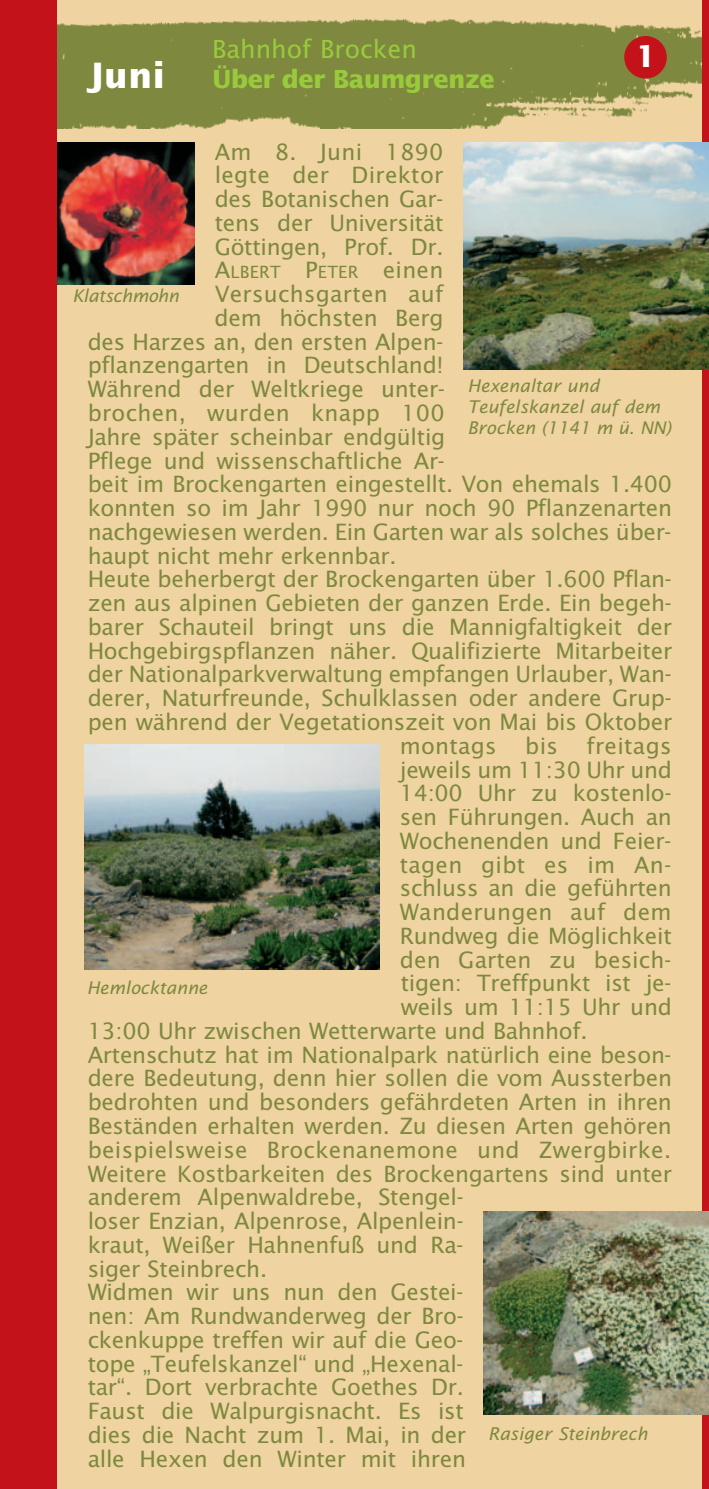
<style>
.page{position:relative;width:709px;height:1489px;background:#fff}
.page>*{position:absolute;margin:0;border:0;box-sizing:border-box;transform-origin:0 0}
.t1{font:700 35px "Lucida Sans";color:#fff}
.t2{font:700 30px "Lucida Sans";color:#fff}
.t3{font:700 25px "Lucida Sans";letter-spacing:-.025em;color:#99ca3c}
.t4{font:25px "Lucida Sans";color:#99ca3c}
.t5{font:22.5px/23.8px "Lucida Sans";letter-spacing:-.01em;color:#7e883e;text-align:justify}
.t6{font:22.5px "Lucida Sans";letter-spacing:.01em;color:#7e883e}
.t7{font:22.5px "Lucida Sans";letter-spacing:.015em;color:#7e883e}
.t8{font:italic 17.5px/21px "Lucida Sans";color:#7e883e}
.t9{font:italic 17.5px "Lucida Sans";letter-spacing:-.02em;color:#7e883e}
.t10{font:17px "Lucida Sans";letter-spacing:.015em;color:#7e883e}
.s1{font-size:22.5px}
</style>
<div class="page">
<div style="left:0;top:0;width:708px;height:1488px;background:#efd4a1"></div>
<img style="left:57px;top:18px;width:645px;height:110px">
<img style="left:57px;top:143px;width:137px;height:142px">
<div style="left:0;top:0;width:57px;height:1488px;background:#c4121a"></div>
<div style="left:623px;top:36px;width:43px;height:43px;background:#c4121a;border-radius:50%"></div>
<div style="left:702px;top:0;width:6px;height:1488px;background:#c4121a"></div>
<img style="left:463px;top:142px;width:245px;height:227px">
<img style="left:84px;top:744px;width:295px;height:225px">
<img style="left:483px;top:1211px;width:225px;height:202px">
<h1 class="t1" style="left:86px;top:61px;width:80px">Juni</h1>
<p class="t4" style="left:212px;top:39px;width:206px">Bahnhof Brocken</p>
<p class="t3" style="left:212px;top:69px;width:284px">Über der Baumgrenze</p>
<h2 class="t2" style="left:635px;top:44px;width:22px">1</h2>
<p class="t5" style="left:214px;top:141px;width:230px">Am 8. Juni 1890 legte der Direktor des Botanischen Gar&shy;tens der Universität Göttingen, Prof. Dr.</p>
<p class="t10" style="left:214px;top:265px;width:230px"><span class="s1">A</span>LBERT <span class="s1">P</span>ETER <span class="s1">einen</span></p>
<p class="t7" style="left:214px;top:285px;width:230px">Versuchsgarten auf</p>
<p class="t5" style="left:214px;top:307px;width:230px">dem höchsten Berg</p>
<p class="t5" style="left:88px;top:331px;width:357px">des Harzes an, den ersten Alpen-</p>
<p class="t5" style="left:88px;top:355px;width:357px">pflanzengarten in Deutschland!</p>
<p class="t5" style="left:88px;top:379px;width:358px">Während der Weltkriege unter-</p>
<p class="t6" style="left:88px;top:403px;width:358px">brochen, wurden knapp 100</p>
<p class="t5" style="left:88px;top:426px;width:359px">Jahre später scheinbar endgültig</p>
<p class="t5" style="left:88px;top:450px;width:358px">Pflege und wissenschaftliche Ar-</p>
<p class="t5" style="left:88px;top:474px;width:585px">beit im Brockengarten eingestellt. Von ehemals 1.400</p>
<p class="t5" style="left:88px;top:497px;width:585px">konnten so im Jahr 1990 nur noch 90 Pflanzenarten</p>
<p class="t5" style="left:88px;top:521px;width:585px">nachgewiesen werden. Ein Garten war als solches über-</p>
<p class="t5" style="left:88px;top:545px;width:310px">haupt nicht mehr erkennbar.</p>
<p class="t5" style="left:88px;top:569px;width:585px">Heute beherbergt der Brockengarten über 1.600 Pflan-</p>
<p class="t5" style="left:88px;top:592px;width:585px">zen aus alpinen Gebieten der ganzen Erde. Ein begeh-</p>
<p class="t5" style="left:88px;top:616px;width:585px">barer Schauteil bringt uns die Mannigfaltigkeit der</p>
<p class="t5" style="left:88px;top:640px;width:585px">Hochgebirgspflanzen näher. Qualifizierte Mitarbeiter</p>
<p class="t5" style="left:88px;top:664px;width:585px">der Nationalparkverwaltung empfangen Urlauber, Wan-</p>
<p class="t5" style="left:88px;top:687px;width:585px">derer, Naturfreunde, Schulklassen oder andere Grup-</p>
<p class="t5" style="left:88px;top:711px;width:585px">pen während der Vegetationszeit von Mai bis Oktober</p>
<p class="t7" style="left:399px;top:736px;width:98px">montags</p>
<p class="t5" style="left:525px;top:735px;width:34px">bis</p>
<p class="t7" style="left:586px;top:736px;width:86px">freitags</p>
<p class="t5" style="left:399px;top:759px;width:273px">jeweils um 11:30 Uhr und</p>
<p class="t5" style="left:399px;top:782px;width:273px">14:00 Uhr zu kostenlo-</p>
<p class="t5" style="left:399px;top:806px;width:273px">sen Führungen. Auch an</p>
<p class="t5" style="left:399px;top:830px;width:273px">Wochenenden und Feier-</p>
<p class="t6" style="left:399px;top:855px;width:273px">tagen gibt es im An-</p>
<p class="t5" style="left:399px;top:877px;width:273px">schluss an die geführten</p>
<p class="t6" style="left:399px;top:902px;width:273px">Wanderungen auf dem</p>
<p class="t5" style="left:399px;top:925px;width:273px">Rundweg die Möglichkeit</p>
<p class="t5" style="left:399px;top:949px;width:273px">den Garten zu besich-</p>
<p class="t5" style="left:400px;top:972px;width:272px">tigen: Treffpunkt ist je-</p>
<p class="t5" style="left:400px;top:996px;width:272px">weils um 11:15 Uhr und</p>
<p class="t5" style="left:88px;top:1020px;width:501px">13:00 Uhr zwischen Wetterwarte und Bahnhof.</p>
<p class="t5" style="left:88px;top:1044px;width:585px">Artenschutz hat im Nationalpark natürlich eine beson-</p>
<p class="t5" style="left:88px;top:1067px;width:585px">dere Bedeutung, denn hier sollen die vom Aussterben</p>
<p class="t5" style="left:88px;top:1091px;width:585px">bedrohten und besonders gefährdeten Arten in ihren</p>
<p class="t5" style="left:88px;top:1115px;width:585px">Beständen erhalten werden. Zu diesen Arten gehören</p>
<p class="t6" style="left:88px;top:1140px;width:584px">beispielsweise Brockenanemone und Zwergbirke.</p>
<p class="t5" style="left:88px;top:1162px;width:585px">Weitere Kostbarkeiten des Brockengartens sind unter</p>
<p class="t5" style="left:88px;top:1186px;width:377px">anderem Alpenwaldrebe, Stengel-</p>
<p class="t5" style="left:88px;top:1210px;width:377px">loser Enzian, Alpenrose, Alpenlein-</p>
<p class="t5" style="left:88px;top:1234px;width:377px">kraut, Weißer Hahnenfuß und Ra-</p>
<p class="t5" style="left:88px;top:1257px;width:181px">siger Steinbrech.</p>
<p class="t5" style="left:88px;top:1281px;width:377px">Widmen wir uns nun den Gestei-</p>
<p class="t5" style="left:88px;top:1305px;width:377px">nen: Am Rundwanderweg der Bro-</p>
<p class="t5" style="left:88px;top:1329px;width:377px">ckenkuppe treffen wir auf die Geo-</p>
<p class="t5" style="left:88px;top:1352px;width:377px">tope „Teufelskanzel“ und „Hexenal-</p>
<p class="t5" style="left:88px;top:1376px;width:377px">tar“. Dort verbrachte Goethes Dr.</p>
<p class="t5" style="left:88px;top:1400px;width:377px">Faust die Walpurgisnacht. Es ist</p>
<p class="t5" style="left:88px;top:1424px;width:379px">dies die Nacht zum 1. Mai, in der</p>
<p class="t5" style="left:88px;top:1447px;width:379px">alle Hexen den Winter mit ihren</p>
<p class="t9" style="left:72px;top:289px;width:108px">Klatschmohn</p>
<p class="t8" style="left:467px;top:377px;width:205px">Hexenaltar und<br>Teufelskanzel auf dem<br>Brocken (1141 m ü. NN)</p>
<p class="t8" style="left:87px;top:978px;width:122px">Hemlocktanne</p>
<p class="t8" style="left:488px;top:1423px;width:161px">Rasiger Steinbrech</p>
</div>
